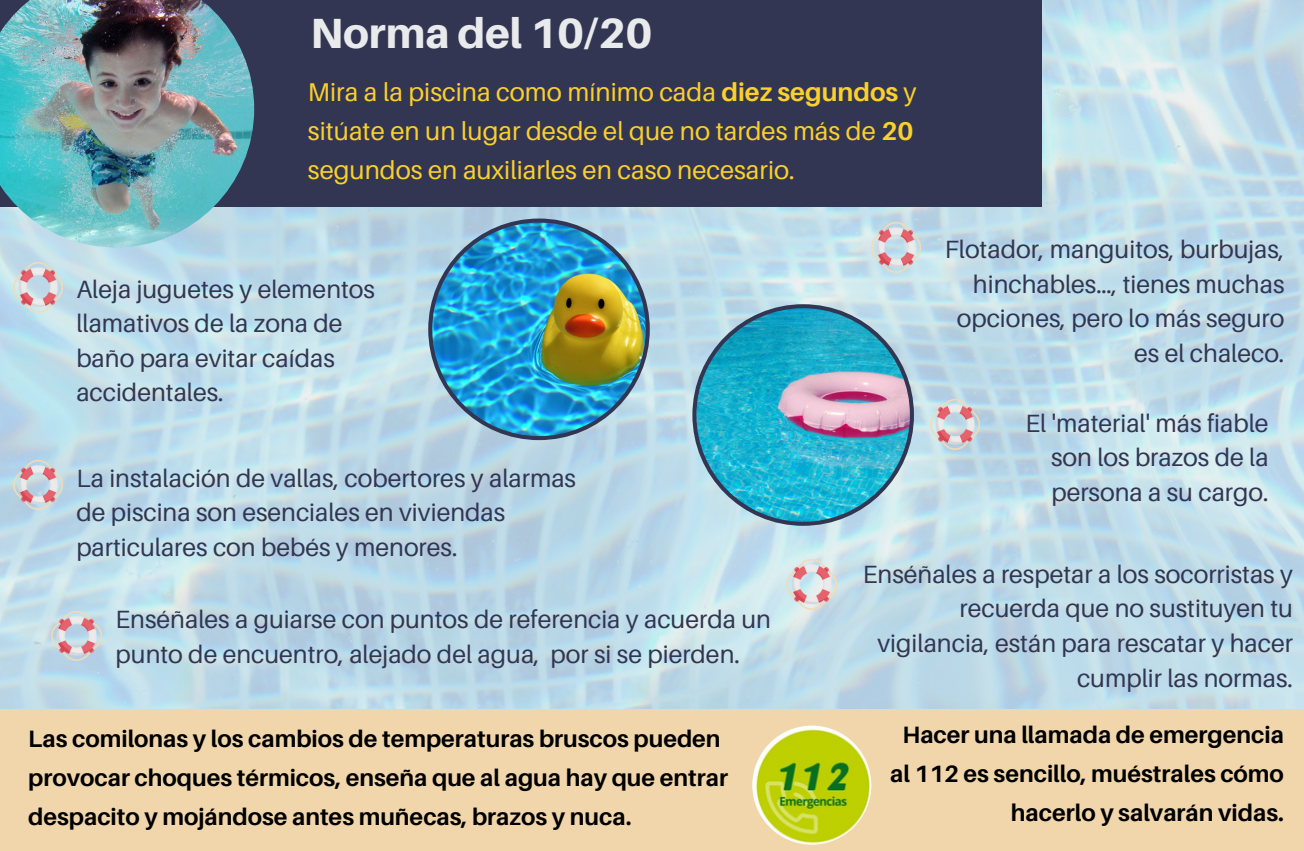
<style>
.page{position:relative;width:1304px;height:851px;background:#fff}
.page>*{position:absolute;margin:0;border:0;box-sizing:border-box;transform-origin:0 0}
.t1{font:800 42.2px "Aileron";color:#e9eaec}
.t2{font:25.6px/39px "Aileron";color:#fad02c;text-align:justify}
.t3{font:25px/34.4px "Aileron";color:#333652}
.t4{font:700 23.6px/39px "Aileron";color:#000}
.s1{font-weight:700}
</style>
<div class="page">
<img style="left:0;top:0;width:1304px;height:709px">
<div style="left:0;top:0;width:1041px;height:206px;background:#333652"></div>
<img style="left:0;top:0;width:254px;height:247px">
<div style="left:0;top:709px;width:1304px;height:141px;background:#f1d6ab"></div>
<img style="left:752px;top:725px;width:119px;height:119px;border-radius:50%">
<img style="left:428px;top:218px;width:222px;height:222px">
<img style="left:692px;top:304px;width:222px;height:222px">
<img style="left:51px;top:611px;width:50px;height:50px">
<img style="left:13px;top:460px;width:50px;height:49px">
<img style="left:13px;top:263px;width:50px;height:49px">
<img style="left:871px;top:222px;width:50px;height:50px">
<img style="left:787px;top:560px;width:49px;height:49px">
<img style="left:930px;top:400px;width:49px;height:49px">
<p class="t1" style="left:310px;top:7px;width:344px">Norma del 10/20</p>
<p class="t2" style="left:308px;top:72px;width:610px">Mira a la piscina como mínimo cada <span class="s1">diez segundos</span> y sitúate en un lugar desde el que no tardes más de <span class="s1">20 </span>segundos en auxiliarles en caso necesario.</p>
<p class="t3" style="left:76px;top:271px;width:300px">Aleja juguetes y elementos llamativos de la zona de baño para evitar caídas accidentales.</p>
<p class="t3" style="left:76px;top:460px;width:501px">La instalación de vallas, cobertores y alarmas de piscina son esenciales en viviendas particulares con bebés y menores.</p>
<p class="t3" style="left:944px;top:232px;width:341px;text-align:right">Flotador, manguitos, burbujas, hinchables…, tienes muchas opciones, pero lo más seguro es el chaleco.</p>
<p class="t3" style="left:1051px;top:405px;width:219px;text-align:justify;text-indent:-26px">El 'material' más fiable son los brazos de la persona a su cargo.</p>
<p class="t3" style="left:116px;top:601px;width:657px">Enséñales a guiarse con puntos de referencia y acuerda un punto de encuentro, alejado del agua, por si se pierden.</p>
<p class="t4" style="left:28px;top:719px;width:701px">Las comilonas y los cambios de temperaturas bruscos pueden provocar choques térmicos, enseña que al agua hay que entrar despacito y mojándose antes muñecas, brazos y nuca.</p>
<p class="t3" style="left:863px;top:556px;width:431px;text-align:right">Enséñales a respetar a los socorristas y recuerda que no sustituyen tu vigilancia, están para rescatar y hacer cumplir las normas.</p>
<p class="t4" style="left:890px;top:715px;width:395px;text-align:right">Hacer una llamada de emergencia al 112 es sencillo, muéstrales cómo hacerlo y salvarán vidas.</p>
</div>
